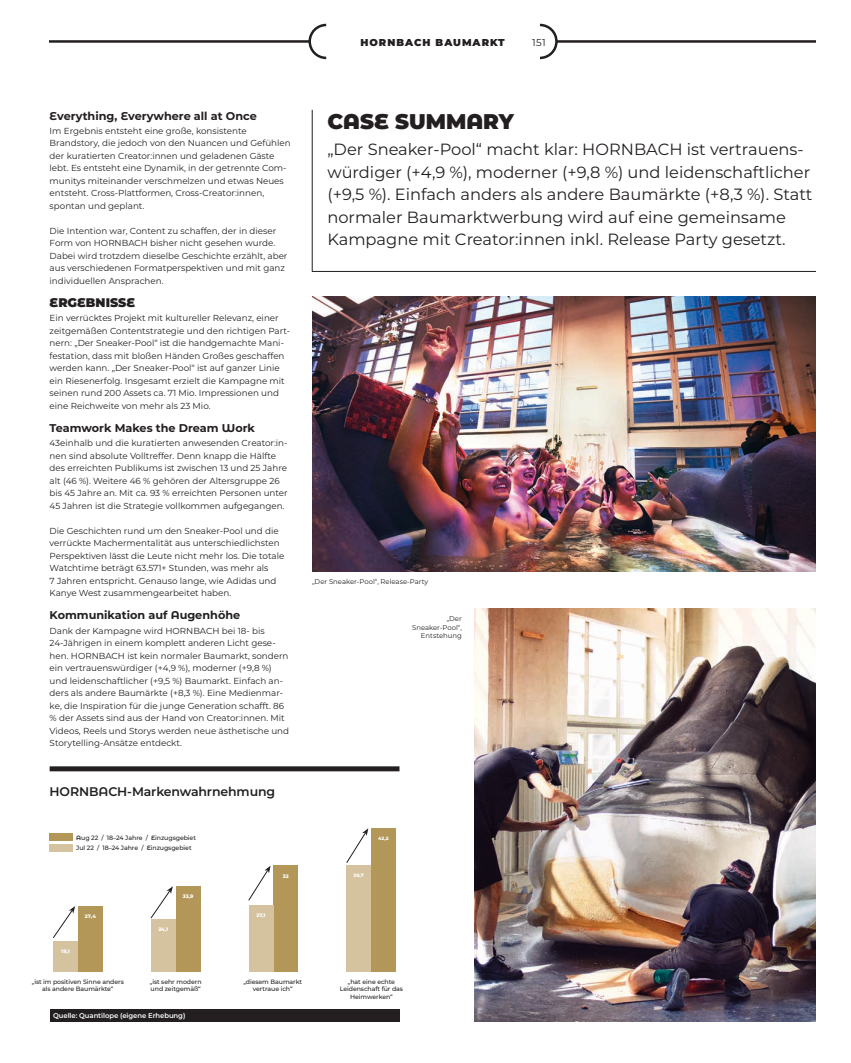
<style>
.page{position:relative;width:851px;height:1063px;background:#fff}
.page>*{position:absolute;margin:0;border:0;box-sizing:border-box;transform-origin:0 0}
.t1{font:900 21.25px "Montserrat";color:#231f20}
.t2{font:16.25px/22.5px "Montserrat";color:#231f20}
.t3{font:600 12.5px "Montserrat";letter-spacing:-.01em;color:#231f20}
.t4{font:900 12.5px "Montserrat";color:#231f20}
.t5{font:700 11.25px "Montserrat";color:#231f20}
.t6{font:900 10px "Montserrat";letter-spacing:.1em;color:#231f20}
.t7{font:10px "Montserrat";color:#231f20}
.t8{font:8.75px/12.5px "Montserrat";color:#231f20}
.t9{font:6.88px/8.2px "Montserrat";color:#231f20;text-align:right}
.t10{font:600 6.88px "Montserrat";letter-spacing:-.01em;color:#fff}
.t11{font:500 6.25px/7.5px "Montserrat";letter-spacing:-.01em;color:#231f20;text-align:center}
.t12{font:800 5px "Montserrat";letter-spacing:-.005em;color:#fff}
.t13{font:800 4.75px "Montserrat";color:#fff}
.s1{font-family:"Montserrat Alternates"}
.s2{font-family:"Montserrat Alternates";font-weight:600}
</style>
<div class="page">
<hr style="left:50px;top:40px;width:259px;height:3px;background:#231f20">
<svg style="left:307px;top:24px;width:20px;height:35px"></svg>
<hr style="left:556px;top:40px;width:259px;height:3px;background:#231f20">
<svg style="left:539px;top:24px;width:20px;height:35px"></svg>
<hr style="left:312px;top:110px;width:1px;height:162px;background:#231f20">
<hr style="left:312px;top:271px;width:503px;height:1px;background:#231f20">
<div style="left:50px;top:766px;width:349px;height:5px;background:#231f20"></div>
<div style="left:50px;top:834px;width:23px;height:7px;background:#b39758"></div>
<div style="left:50px;top:845px;width:23px;height:7px;background:#d5c3a0"></div>
<div style="left:78px;top:906px;width:25px;height:65px;background:#b39758"></div>
<div style="left:53px;top:941px;width:25px;height:30px;background:#d5c3a0"></div>
<svg style="left:53px;top:906px;width:22px;height:32px"></svg>
<div style="left:176px;top:886px;width:24px;height:86px;background:#b39758"></div>
<div style="left:151px;top:919px;width:25px;height:53px;background:#d5c3a0"></div>
<svg style="left:151px;top:886px;width:22px;height:32px"></svg>
<div style="left:273px;top:866px;width:25px;height:106px;background:#b39758"></div>
<div style="left:248px;top:905px;width:25px;height:67px;background:#d5c3a0"></div>
<svg style="left:248px;top:866px;width:22px;height:35px"></svg>
<div style="left:371px;top:828px;width:25px;height:144px;background:#b39758"></div>
<div style="left:346px;top:866px;width:25px;height:106px;background:#d5c3a0"></div>
<svg style="left:346px;top:828px;width:22px;height:35px"></svg>
<div style="left:50px;top:1009px;width:349px;height:12px;background:#231f20"></div>
<img style="left:312px;top:296px;width:503px;height:275px">
<img style="left:474px;top:609px;width:341px;height:412px">
<p class="t6" style="left:360px;top:35px;width:146px">HORNBACH BAUMARKT</p>
<p class="t7" style="left:532px;top:36px;width:15px">151</p>
<p class="t5" style="left:50px;top:108px;width:209px"><span class="s1">E</span>verything, <span class="s1">E</span>verywhere all at Once</p>
<p class="t8" style="left:50px;top:124px;width:242px">Im Ergebnis entsteht eine große, konsistente Brandstory, die jedoch von den Nuancen und Gefühlen der kuratierten Creator:innen und geladenen Gäste lebt. Es entsteht eine Dynamik, in der getrennte Com&shy;munitys miteinander verschmelzen und etwas Neues entsteht. Cross-Plattformen, Cross-Creator:innen, spontan und geplant.</p>
<p class="t8" style="left:50px;top:224px;width:239px">Die Intention war, Content zu schaffen, der in dieser Form von HORNBACH bisher nicht gesehen wurde.<br>Dabei wird trotzdem dieselbe Geschichte erzählt, aber aus verschiedenen Formatperspektiven und mit ganz individuellen Ansprachen.</p>
<h3 class="t4" style="left:50px;top:293px;width:87px"><span class="s1">E</span>RG<span class="s1">E</span>BNISS<span class="s1">E</span></h3>
<p class="t8" style="left:50px;top:312px;width:242px">Ein verrücktes Projekt mit kultureller Relevanz, einer zeitgemäßen Contentstrategie und den richtigen Part&shy;nern: „Der Sneaker-Pool“ ist die handgemachte Mani&shy;festation, dass mit bloßen Händen Großes geschaffen werden kann. „Der Sneaker-Pool“ ist auf ganzer Linie ein Riesenerfolg. Insgesamt erzielt die Kampagne mit seinen rund 200 Assets ca. 71 Mio. Impressionen und eine Reichweite von mehr als 23 Mio.</p>
<p class="t5" style="left:50px;top:420px;width:207px">Teamwork Makes the Dream <span class="s1">W</span>ork</p>
<p class="t8" style="left:50px;top:437px;width:239px">43einhalb und die kuratierten anwesenden Creator:in&shy;nen sind absolute Volltreffer. Denn knapp die Hälfte des erreichten Publikums ist zwischen 13 und 25 Jahre alt (46 %). Weitere 46 % gehören der Altersgruppe 26 bis 45 Jahre an. Mit ca. 93 % erreichten Personen unter 45 Jahren ist die Strategie vollkommen aufgegangen.</p>
<p class="t8" style="left:50px;top:524px;width:236px">Die Geschichten rund um den Sneaker-Pool und die verrückte Machermentalität aus unterschiedlichsten Perspektiven lässt die Leute nicht mehr los. Die totale Watchtime beträgt 63.571+ Stunden, was mehr als<br>7 Jahren entspricht. Genauso lange, wie Adidas und Kanye West zusammengearbeitet haben.</p>
<p class="t5" style="left:50px;top:607px;width:192px">Kommunikation auf <span class="s1">A</span>ugenhöhe</p>
<p class="t8" style="left:50px;top:624px;width:241px">Dank der Kampagne wird HORNBACH bei 18- bis 24-Jährigen in einem komplett anderen Licht gese&shy;hen. HORNBACH ist kein normaler Baumarkt, sondern ein vertrauenswürdiger (+4,9 %), moderner (+9,8 %) und leidenschaftlicher (+9,5 %) Baumarkt. Einfach an&shy;ders als andere Baumärkte (+8,3 %). Eine Medienmar&shy;ke, die Inspiration für die junge Generation schafft. 86 % der Assets sind aus der Hand von Creator:innen. Mit Videos, Reels und Storys werden neue ästhetische und Storytelling-Ansätze entdeckt.</p>
<h3 class="t3" style="left:50px;top:783px;width:227px">HORNB<span class="s1">A</span>CH-Markenwahrnehmung</h3>
<p class="t11" style="left:76px;top:832px;width:121px;line-height:10px;text-align:left"><span class="s2">A</span>ug 22 / 18–24 Jahre / <span class="s2">E</span>inzugsgebiet<br>Jul 22 / 18–24 Jahre / <span class="s2">E</span>inzugsgebiet</p>
<p class="t12" style="left:61px;top:947px;width:10px">19,1</p>
<p class="t12" style="left:85px;top:912px;width:12px">27,4</p>
<p class="t12" style="left:158px;top:926px;width:11px">24,1</p>
<p class="t12" style="left:183px;top:893px;width:12px">33,9</p>
<p class="t12" style="left:256px;top:911px;width:11px">27,1</p>
<p class="t12" style="left:283px;top:872px;width:7px">32</p>
<h1 class="t1" style="left:327px;top:106px;width:188px">C<span class="s1">A</span>S<span class="s1">E</span> SUMM<span class="s1">A</span>RY</h1>
<p class="t2" style="left:327px;top:138px;width:486px">„Der Sneaker-Pool“ macht klar: HORNBACH ist vertrauens&shy;würdiger (+4,9 %), moderner (+9,8 %) und leidenschaftlicher (+9,5 %). Einfach anders als andere Baumärkte (+8,3 %). Statt normaler Baumarktwerbung wird auf eine gemeinsame Kampagne mit Creator:innen inkl. Release Party gesetzt.</p>
<p class="t9" style="left:312px;top:577px;width:118px">„Der Sneaker-Pool“, Release-Party</p>
<p class="t9" style="left:412px;top:614px;width:51px">„Der<br>Sneaker-Pool“,<br>Entstehung</p>
<p class="t13" style="left:353px;top:872px;width:12px">30,7</p>
<p class="t13" style="left:378px;top:835px;width:12px">42,2</p>
<p class="t11" style="left:32px;top:977px;width:93px">„ist im positiven Sinne anders als andere Baumärkte“</p>
<p class="t11" style="left:150px;top:977px;width:53px;text-align:left">„ist sehr modern und zeitgemäß“</p>
<p class="t11" style="left:340px;top:977px;width:65px">„hat eine echte<br>Leidenschaft für das<br>Heimwerken“</p>
<p class="t11" style="left:243px;top:977px;width:60px">„diesem Baumarkt vertraue ich“</p>
<p class="t10" style="left:53px;top:1011px;width:134px">Quelle: Quantilope (eigene Erhebung)</p>
</div>
